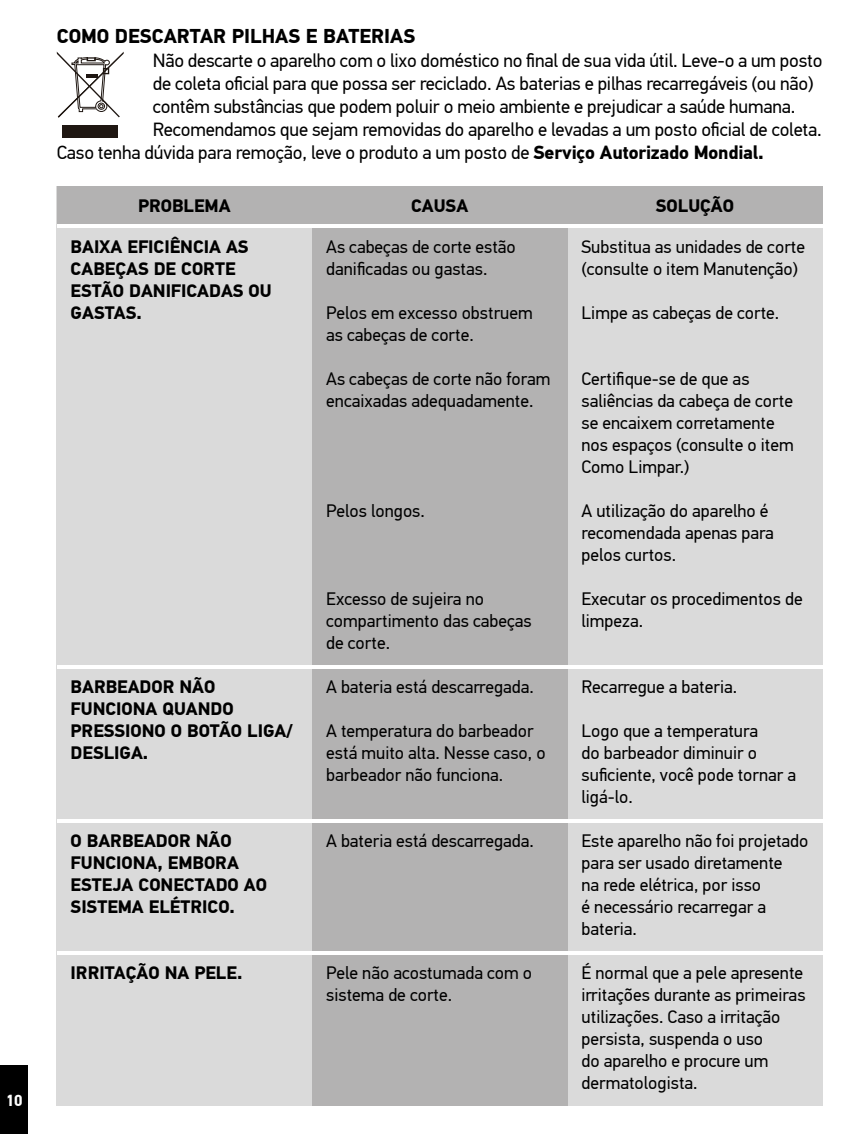
<style>
.page{position:relative;width:851px;height:1134px;background:#fff}
.page>*{position:absolute;margin:0;border:0;box-sizing:border-box;transform-origin:0 0}
.t1{font:700 20px "PF Din Text Pro";color:#000}
.t2{font:19px "PF Din Text Pro";letter-spacing:-.01em;color:#000}
.t3{font:18px/22px "PF Din Text Pro";color:#000}
.t4{font:700 18px/22px "PF Din Text Pro";color:#000}
.t5{font:700 16px "PF Din Text Pro";color:#fff}
.s1{font-weight:700}
</style>
<div class="page">
<div style="left:0;top:1065px;width:28px;height:69px;background:#000"></div>
<div style="left:57px;top:186px;width:255px;height:920px;background:#dadada"></div>
<div style="left:567px;top:186px;width:255px;height:920px;background:#dadada"></div>
<div style="left:312px;top:186px;width:255px;height:920px;background:#b3b2b2"></div>
<div style="left:57px;top:186px;width:765px;height:40px;background:#b3b2b2"></div>
<hr style="left:57px;top:665px;width:765px;height:4px;background:#fff">
<hr style="left:57px;top:224px;width:765px;height:4px;background:#fff">
<hr style="left:57px;top:819px;width:765px;height:4px;background:#fff">
<hr style="left:57px;top:951px;width:765px;height:4px;background:#fff">
<div style="left:63px;top:125px;width:55px;height:13px;background:#1f1712"></div>
<svg style="left:57px;top:52px;width:67px;height:66px"></svg>
<p class="t5" style="left:6px;top:1090px;width:19px">10</p>
<p class="t1" style="left:57px;top:24px;width:360px">COMO DESCARTAR PILHAS E BATERIAS</p>
<p class="t2" style="left:153px;top:50px;width:671px">Não descarte o aparelho com o lixo doméstico no final de sua vida útil. Leve-o a um posto</p>
<p class="t2" style="left:153px;top:72px;width:662px">de coleta oficial para que possa ser reciclado. As baterias e pilhas recarregáveis (ou não)</p>
<p class="t2" style="left:153px;top:95px;width:644px">contêm substâncias que podem poluir o meio ambiente e prejudicar a saúde humana.</p>
<p class="t2" style="left:153px;top:118px;width:670px">Recomendamos que sejam removidas do aparelho e levadas a um posto oficial de coleta.</p>
<p class="t2" style="left:57px;top:141px;width:708px">Caso tenha dúvida para remoção, leve o produto a um posto de <span class="s1">Serviço Autorizado Mondial.</span></p>
<p class="t4" style="left:138px;top:195px;width:94px">PROBLEMA</p>
<p class="t4" style="left:411px;top:195px;width:59px">CAUSA</p>
<p class="t4" style="left:655px;top:195px;width:80px">SOLUÇÃO</p>
<p class="t4" style="left:71px;top:237px;width:202px">BAIXA EFICIÊNCIA AS<br>CABEÇAS DE CORTE<br>ESTÃO DANIFICADAS OU<br>GASTAS.</p>
<p class="t3" style="left:581px;top:236px;width:225px">Substitua as unidades de corte (consulte o item Manutenção)</p>
<p class="t3" style="left:581px;top:302px;width:199px">Limpe as cabeças de corte.</p>
<p class="t3" style="left:326px;top:236px;width:191px">As cabeças de corte estão danificadas ou gastas.</p>
<p class="t3" style="left:326px;top:302px;width:208px">Pelos em excesso obstruem as cabeças de corte.</p>
<p class="t3" style="left:326px;top:368px;width:226px">As cabeças de corte não foram encaixadas adequadamente.</p>
<p class="t3" style="left:581px;top:368px;width:214px">Certifique-se de que as saliências da cabeça de corte se encaixem corretamente nos espaços (consulte o item<br>Como Limpar.)</p>
<p class="t3" style="left:581px;top:500px;width:194px">A utilização do aparelho é recomendada apenas para pelos curtos.</p>
<p class="t3" style="left:581px;top:588px;width:223px">Executar os procedimentos de limpeza.</p>
<p class="t3" style="left:326px;top:500px;width:100px">Pelos longos.</p>
<p class="t3" style="left:326px;top:588px;width:207px">Excesso de sujeira no compartimento das cabeças de corte.</p>
<p class="t3" style="left:326px;top:676px;width:209px">A bateria está descarregada.</p>
<p class="t3" style="left:326px;top:720px;width:221px">A temperatura do barbeador está muito alta. Nesse caso, o barbeador não funciona.</p>
<p class="t4" style="left:71px;top:677px;width:224px">BARBEADOR NÃO<br>FUNCIONA QUANDO<br>PRESSIONO O BOTÃO LIGA/<br>DESLIGA.</p>
<p class="t3" style="left:581px;top:676px;width:157px">Recarregue a bateria.</p>
<p class="t3" style="left:581px;top:720px;width:216px">Logo que a temperatura<br>do barbeador diminuir o suficiente, você pode tornar a ligá-lo.</p>
<p class="t3" style="left:581px;top:830px;width:228px">Este aparelho não foi projetado para ser usado diretamente<br>na rede elétrica, por isso<br>é necessário recarregar a bateria.</p>
<p class="t3" style="left:581px;top:962px;width:225px">É normal que a pele apresente irritações durante as primeiras utilizações. Caso a irritação persista, suspenda o uso<br>do aparelho e procure um dermatologista.</p>
<p class="t4" style="left:71px;top:831px;width:198px">O BARBEADOR NÃO<br>FUNCIONA, EMBORA<br>ESTEJA CONECTADO AO<br>SISTEMA ELÉTRICO.</p>
<p class="t3" style="left:326px;top:830px;width:209px">A bateria está descarregada.</p>
<p class="t4" style="left:71px;top:963px;width:173px">IRRITAÇÃO NA PELE.</p>
<p class="t3" style="left:326px;top:962px;width:207px">Pele não acostumada com o sistema de corte.</p>
</div>
